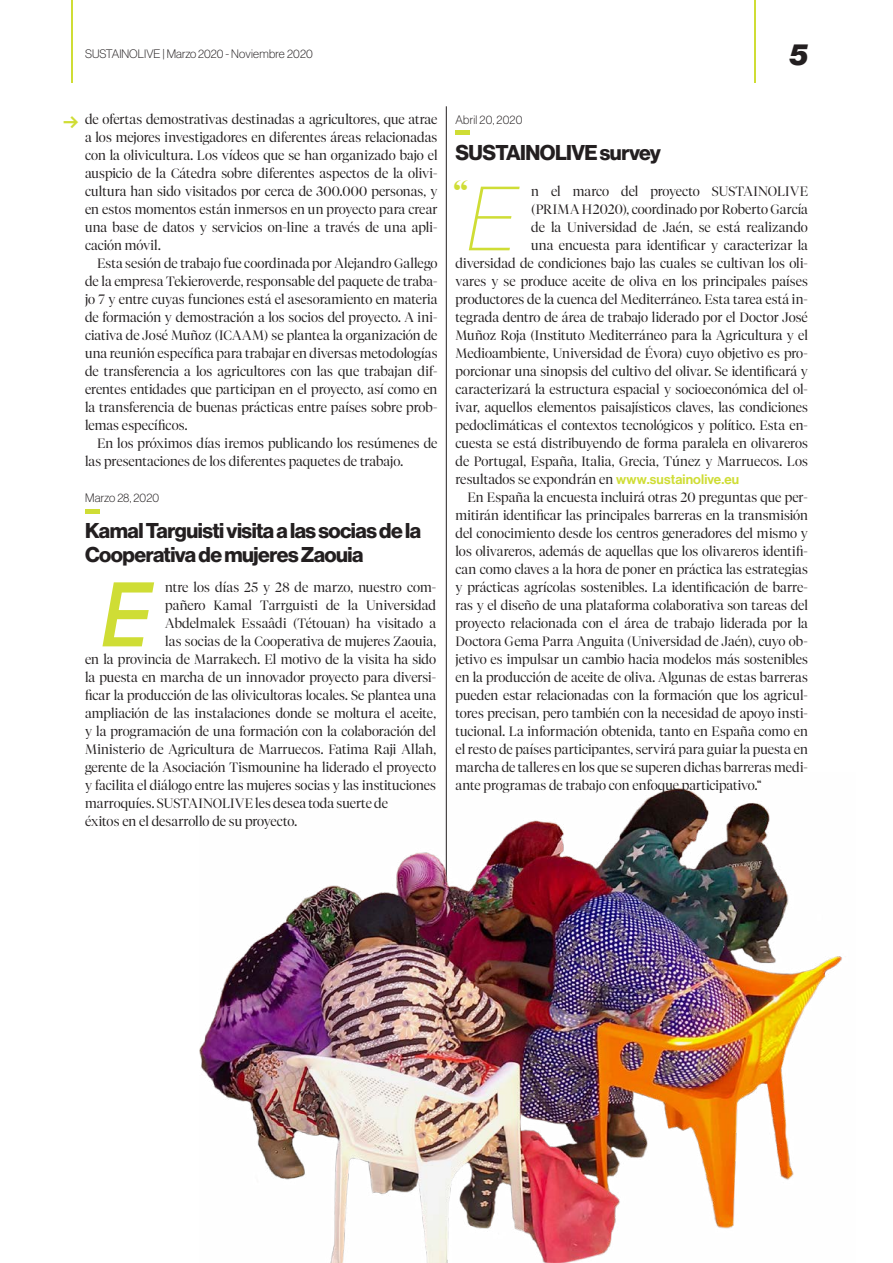
<style>
.page{position:relative;width:893px;height:1263px;background:#fff}
.page>*{position:absolute;margin:0;border:0;box-sizing:border-box;transform-origin:0 0}
.t1{font:italic 88.95px "Haas Grot Disp 26 X Thin";color:#cfdd35}
.t2{font:italic 86.25px "Antique Olive Std";color:#cfdd35}
.t3{font:300 45px "Tiempos Fine";color:#cfdd35}
.t4{font:italic 900 30px "Haas Grot Disp 96";color:#231f20}
.t5{font:700 21px/24px "Haas Grot Disp 75";letter-spacing:-.025em;color:#231f20}
.t6{font:500 19.5px "Favorit Pro";color:#cfdd35}
.t7{font:300 13.5px/18px "Tiempos Fine";color:#231f20;text-align:justify}
.t8{font:100 12px "Haas Grot Disp 35";letter-spacing:.005em;color:#231f20}
.s1{font-family:"Haas Grot Disp 65";font-weight:500;color:#cfdd35}
</style>
<div class="page">
<hr style="left:446px;top:106px;width:1px;height:1157px;background:#231f20">
<img style="left:199px;top:772px;width:643px;height:491px">
<hr style="left:72px;top:0;width:1px;height:82px;background:#cfdd35">
<hr style="left:754px;top:0;width:1px;height:82px;background:#cfdd35">
<div style="left:85px;top:509px;width:14px;height:5px;background:#cfdd35"></div>
<div style="left:455px;top:130px;width:15px;height:5px;background:#cfdd35"></div>
<p class="t8" style="left:85px;top:47px;width:229px">SUSTAINOLIVE | Marzo 2020 - Noviembre 2020</p>
<h3 class="t4" style="left:789px;top:37px;width:20px">5</h3>
<p class="t7" style="left:85px;top:110px;width:354px">de ofertas demostrativas destinadas a agricultores, que atrae a los mejores investigadores en diferentes áreas relacionadas con la olivicultura. Los vídeos que se han organizado bajo el auspicio de la Cátedra sobre diferentes aspectos de la olivi&shy;cultura han sido visitados por cerca de 300.000 personas, y en estos momentos están inmersos en un proyecto para crear una base de datos y servicios on-line a través de una apli&shy;cación móvil.</p>
<p class="t7" style="left:85px;top:254px;width:354px;text-indent:12px">Esta sesión de trabajo fue coordinada por Alejandro Gallego de la empresa Tekieroverde, responsable del paquete de traba&shy;jo 7 y entre cuyas funciones está el asesoramiento en materia de formación y demostración a los socios del proyecto. A ini&shy;ciativa de José Muñoz (ICAAM) se plantea la organización de una reunión específica para trabajar en diversas metodologías de transferencia a los agricultores con las que trabajan dif&shy;erentes entidades que participan en el proyecto, así como en la transferencia de buenas prácticas entre países sobre prob&shy;lemas específicos.</p>
<p class="t7" style="left:85px;top:434px;width:354px;text-indent:12px">En los próximos días iremos publicando los resúmenes de las presentaciones de los diferentes paquetes de trabajo.</p>
<h3 class="t6" style="left:63px;top:109px;width:17px">→</h3>
<p class="t8" style="left:85px;top:491px;width:76px">Marzo 28, 2020</p>
<h3 class="t5" style="left:85px;top:519px;width:337px">Kamal Targuisti visita a las socias de la<br>Cooperativa de mujeres Zaouia</h3>
<h2 class="t2" style="left:97px;top:563px;width:54px">E</h2>
<p class="t7" style="left:165px;top:578px;width:272px">ntre los días 25 y 28 de marzo, nuestro com-</p>
<p class="t7" style="left:165px;top:596px;width:272px">pañero Kamal Tarrguisti de la Universidad</p>
<p class="t7" style="left:165px;top:614px;width:272px">Abdelmalek Essaâdi (Tétouan) ha visitado a</p>
<p class="t7" style="left:165px;top:632px;width:272px">las socias de la Cooperativa de mujeres Zaouia,</p>
<p class="t7" style="left:85px;top:650px;width:353px">en la provincia de Marrakech. El motivo de la visita ha sido</p>
<p class="t7" style="left:85px;top:668px;width:352px">la puesta en marcha de un innovador proyecto para diversi-</p>
<p class="t7" style="left:85px;top:686px;width:353px">ficar la producción de las olivicultoras locales. Se plantea una</p>
<p class="t7" style="left:85px;top:704px;width:353px">ampliación de las instalaciones donde se moltura el aceite,</p>
<p class="t7" style="left:85px;top:722px;width:352px">y la programación de una formación con la colaboración del</p>
<p class="t7" style="left:85px;top:740px;width:353px">Ministerio de Agricultura de Marruecos. Fatima Raji Allah,</p>
<p class="t7" style="left:85px;top:758px;width:353px">gerente de la Asociación Tismounine ha liderado el proyecto</p>
<p class="t7" style="left:85px;top:776px;width:352px">y facilita el diálogo entre las mujeres socias y las instituciones</p>
<p class="t7" style="left:85px;top:794px;width:304px">marroquíes. SUSTAINOLIVE les desea toda suerte de</p>
<p class="t7" style="left:85px;top:812px;width:214px">éxitos en el desarrollo de su proyecto.</p>
<p class="t8" style="left:455px;top:113px;width:69px">Abril 20, 2020</p>
<h3 class="t5" style="left:455px;top:141px;width:207px">SUSTAINOLIVE survey</h3>
<h1 class="t1" style="left:467px;top:169px;width:51px">E</h1>
<p class="t7" style="left:531px;top:182px;width:278px">n el marco del proyecto SUSTAINOLIVE</p>
<h3 class="t3" style="left:452px;top:172px;width:17px">“</h3>
<p class="t7" style="left:531px;top:200px;width:278px">(PRIMA H2020), coordinado por Roberto García</p>
<p class="t7" style="left:531px;top:218px;width:278px">de la Universidad de Jaén, se está realizando</p>
<p class="t7" style="left:531px;top:236px;width:278px">una encuesta para identificar y caracterizar la</p>
<p class="t7" style="left:455px;top:254px;width:354px">diversidad de condiciones bajo las cuales se cultivan los oli-</p>
<p class="t7" style="left:455px;top:272px;width:354px">vares y se produce aceite de oliva en los principales países</p>
<p class="t7" style="left:455px;top:290px;width:354px">productores de la cuenca del Mediterráneo. Esta tarea está in-</p>
<p class="t7" style="left:455px;top:308px;width:354px">tegrada dentro de área de trabajo liderado por el Doctor José</p>
<p class="t7" style="left:455px;top:326px;width:354px">Muñoz Roja (Instituto Mediterráneo para la Agricultura y el</p>
<p class="t7" style="left:455px;top:344px;width:354px">Medioambiente, Universidad de Évora) cuyo objetivo es pro-</p>
<p class="t7" style="left:455px;top:362px;width:354px">porcionar una sinopsis del cultivo del olivar. Se identificará y</p>
<p class="t7" style="left:455px;top:380px;width:354px">caracterizará la estructura espacial y socioeconómica del ol-</p>
<p class="t7" style="left:455px;top:398px;width:354px">ivar, aquellos elementos paisajísticos claves, las condiciones</p>
<p class="t7" style="left:455px;top:416px;width:354px">pedoclimáticas el contextos tecnológicos y político. Esta en-</p>
<p class="t7" style="left:455px;top:434px;width:354px">cuesta se está distribuyendo de forma paralela en olivareros</p>
<p class="t7" style="left:455px;top:452px;width:354px">de Portugal, España, Italia, Grecia, Túnez y Marruecos. Los</p>
<p class="t7" style="left:455px;top:470px;width:285px">resultados se expondrán en <span class="s1">www.sustainolive.eu</span></p>
<p class="t7" style="left:467px;top:488px;width:342px">En España la encuesta incluirá otras 20 preguntas que per-</p>
<p class="t7" style="left:455px;top:506px;width:354px">mitirán identificar las principales barreras en la transmisión</p>
<p class="t7" style="left:455px;top:524px;width:354px">del conocimiento desde los centros generadores del mismo y</p>
<p class="t7" style="left:455px;top:542px;width:354px">los olivareros, además de aquellas que los olivareros identifi-</p>
<p class="t7" style="left:455px;top:560px;width:354px">can como claves a la hora de poner en práctica las estrategias</p>
<p class="t7" style="left:455px;top:578px;width:354px">y prácticas agrícolas sostenibles. La identificación de barre-</p>
<p class="t7" style="left:455px;top:596px;width:354px">ras y el diseño de una plataforma colaborativa son tareas del</p>
<p class="t7" style="left:455px;top:614px;width:354px">proyecto relacionada con el área de trabajo liderada por la</p>
<p class="t7" style="left:455px;top:632px;width:354px">Doctora Gema Parra Anguita (Universidad de Jaén), cuyo ob-</p>
<p class="t7" style="left:455px;top:650px;width:354px">jetivo es impulsar un cambio hacia modelos más sostenibles</p>
<p class="t7" style="left:455px;top:668px;width:354px">en la producción de aceite de oliva. Algunas de estas barreras</p>
<p class="t7" style="left:455px;top:686px;width:354px">pueden estar relacionadas con la formación que los agricul-</p>
<p class="t7" style="left:455px;top:704px;width:354px">tores precisan, pero también con la necesidad de apoyo insti-</p>
<p class="t7" style="left:455px;top:722px;width:354px">tucional. La información obtenida, tanto en España como en</p>
<p class="t7" style="left:455px;top:740px;width:354px">el resto de países participantes, servirá para guiar la puesta en</p>
<p class="t7" style="left:455px;top:758px;width:354px">marcha de talleres en los que se superen dichas barreras medi-</p>
<p class="t7" style="left:455px;top:776px;width:308px">ante programas de trabajo con enfoque participativo.“</p>
</div>
